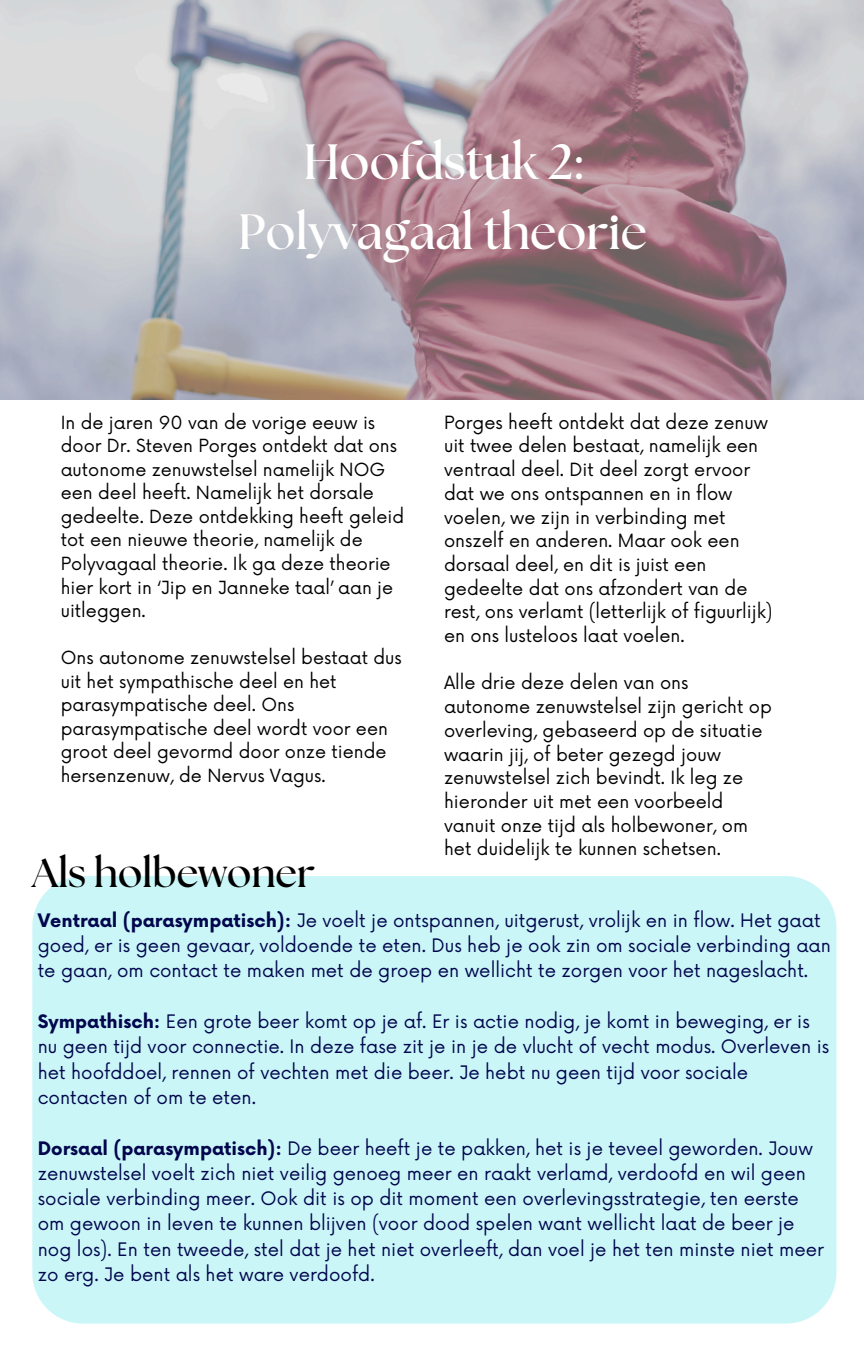
<style>
.page{position:relative;width:864px;height:1350px;background:#fff}
.page>*{position:absolute;margin:0;border:0;box-sizing:border-box;transform-origin:0 0}
.t1{font:700 49.5px/70.9px "The Seasons";color:#fff;text-align:center}
.t2{font:700 40.5px "The Seasons";color:#000}
.t3{font:18.22px/25.2px "Now";color:#01064d}
.t4{font:17.78px/23.6px "Now";color:#000}
.s1{font-weight:700}
</style>
<div class="page">
<img style="left:0;top:0;width:864px;height:399px">
<div style="left:32px;top:876px;width:804px;height:448px;background:#caf6f8"></div>
<p class="t1" style="left:238px;top:128px;width:410px">Hoofdstuk 2:<br>Polyvagaal theorie</p>
<h1 class="t4" style="left:61px;top:411px;width:345px">In de jaren 90 van de vorige eeuw is door Dr. Steven Porges ontdekt dat ons autonome zenuwstelsel namelijk NOG een deel heeft. Namelijk het dorsale gedeelte. Deze ontdekking heeft geleid tot een nieuwe theorie, namelijk de Polyvagaal theorie. Ik ga deze theorie hier kort in ‘Jip en Janneke taal’ aan je uitleggen.</h1>
<p class="t4" style="left:61px;top:647px;width:343px">Ons autonome zenuwstelsel bestaat dus uit het sympathische deel en het parasympatische deel. Ons parasympatische deel wordt voor een groot deel gevormd door onze tiende hersenzenuw, de Nervus Vagus.</p>
<p class="t2" style="left:32px;top:855px;width:285px">Als holbewoner</p>
<p class="t4" style="left:444px;top:411px;width:330px">Porges heeft ontdekt dat deze zenuw uit twee delen bestaat, namelijk een ventraal deel. Dit deel zorgt ervoor dat we ons ontspannen en in flow voelen, we zijn in verbinding met onszelf en anderen. Maar ook een dorsaal deel, en dit is juist een gedeelte dat ons afzondert van de rest, ons verlamt (letterlijk of figuurlijk) en ons lusteloos laat voelen.</p>
<p class="t4" style="left:444px;top:672px;width:329px">Alle drie deze delen van ons autonome zenuwstelsel zijn gericht op overleving, gebaseerd op de situatie waarin jij, of beter gezegd jouw zenuwstelsel zich bevindt. Ik leg ze hieronder uit met een voorbeeld vanuit onze tijd als holbewoner, om het duidelijk te kunnen schetsen.</p>
<p class="t3" style="left:38px;top:908px;width:795px"><span class="s1">Ventraal (parasympatisch):</span> Je voelt je ontspannen, uitgerust, vrolijk en in flow. Het gaat goed, er is geen gevaar, voldoende te eten. Dus heb je ook zin om sociale verbinding aan te gaan, om contact te maken met de groep en wellicht te zorgen voor het nageslacht.</p>
<h2 class="t3" style="left:38px;top:1010px;width:793px"><span class="s1">Sympathisch:</span> Een grote beer komt op je af. Er is actie nodig, je komt in beweging, er is nu geen tijd voor connectie. In deze fase zit je in je de vlucht of vecht modus. Overleven is het hoofddoel, rennen of vechten met die beer. Je hebt nu geen tijd voor sociale contacten of om te eten.</h2>
<p class="t3" style="left:38px;top:1136px;width:788px"><span class="s1">Dorsaal (parasympatisch):</span> De beer heeft je te pakken, het is je teveel geworden. Jouw zenuwstelsel voelt zich niet veilig genoeg meer en raakt verlamd, verdoofd en wil geen sociale verbinding meer. Ook dit is op dit moment een overlevingsstrategie, ten eerste om gewoon in leven te kunnen blijven (voor dood spelen want wellicht laat de beer je nog los). En ten tweede, stel dat je het niet overleeft, dan voel je het ten minste niet meer zo erg. Je bent als het ware verdoofd.</p>
</div>
